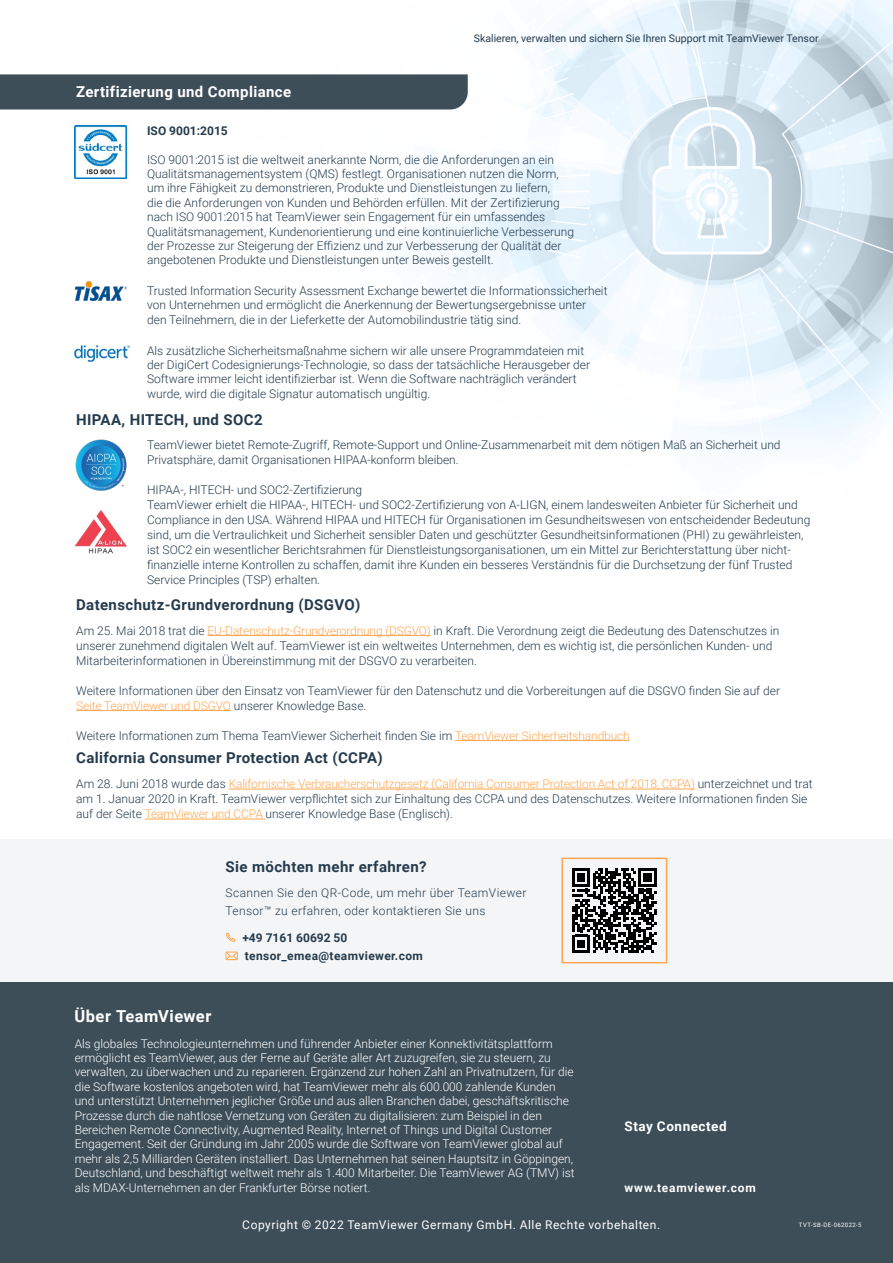
<style>
.page{position:relative;width:893px;height:1263px;background:#fff}
.page>*{position:absolute;margin:0;border:0;box-sizing:border-box;transform-origin:0 0}
.t1{font:700 16.5px "Roboto";letter-spacing:.03em;color:#fff}
.t2{font:700 15px "Roboto";letter-spacing:.025em;color:#253b4d}
.t3{font:700 15px "Roboto";letter-spacing:.025em;color:#fff}
.t4{font:700 13.5px "Roboto";letter-spacing:.04em;color:#fff}
.t5{font:300 12px/14.4px "Roboto";color:#253b4d}
.t6{font:300 12px/14.4px "Roboto";color:#fff}
.t7{font:300 12px/18px "Roboto";letter-spacing:.03em;color:#253b4d}
.t8{font:12px "Roboto";letter-spacing:.05em;color:#fff}
.t9{font:700 12px/18px "Roboto";letter-spacing:.03em;color:#253b4d}
.t10{font:700 12px "Roboto";letter-spacing:.065em;color:#fff}
.t11{font:700 12px "Roboto";color:#253b4d}
.t12{font:10.5px "Roboto";color:#253b4d}
.t13{font:6px "Roboto";letter-spacing:.065em;color:#fff}
.s1{color:#ffa752}
</style>
<div class="page">
<img style="left:0;top:0;width:893px;height:820px">
<div style="left:0;top:839px;width:893px;height:143px;background:#f4f5f6"></div>
<img style="left:74px;top:510px;width:53px;height:44px">
<div style="left:0;top:982px;width:893px;height:281px;background:#3d4e59"></div>
<div style="left:0;top:74px;width:468px;height:35px;background:#3d4e59"></div>
<hr style="left:208px;top:635px;width:223px;height:1px;background:#ffa752">
<hr style="left:76px;top:710px;width:155px;height:1px;background:#ffa752">
<hr style="left:455px;top:740px;width:175px;height:1px;background:#ffa752">
<hr style="left:229px;top:789px;width:466px;height:1px;background:#ffa752">
<hr style="left:145px;top:819px;width:120px;height:1px;background:#ffa752">
<img style="left:74px;top:282px;width:53px;height:19px">
<img style="left:74px;top:346px;width:55px;height:16px">
<img style="left:74px;top:126px;width:53px;height:52px">
<img style="left:75px;top:440px;width:51px;height:50px">
<svg style="left:572px;top:868px;width:84px;height:84px"></svg>
<div style="left:561px;top:858px;width:106px;height:105px;border:2px solid #ffa752"></div>
<svg style="left:225px;top:932px;width:11px;height:10px"></svg>
<svg style="left:226px;top:952px;width:12px;height:8px"></svg>
<p class="t3" style="left:76px;top:81px;width:217px">Zertifizierung und Compliance</p>
<p class="t12" style="left:474px;top:31px;width:346px">Skalieren, verwalten und sichern Sie Ihren Support mit TeamViewer Tensor</p>
<p class="t11" style="left:147px;top:122px;width:82px">ISO 9001:2015</p>
<p class="t5" style="left:147px;top:152px;width:428px">ISO 9001:2015 ist die weltweit anerkannte Norm, die die Anforderungen an ein Qualitätsmanagementsystem (QMS) festlegt. Organisationen nutzen die Norm, um ihre Fähigkeit zu demonstrieren, Produkte und Dienstleistungen zu liefern,<br>die die Anforderungen von Kunden und Behörden erfüllen. Mit der Zertifizierung nach ISO 9001:2015 hat TeamViewer sein Engagement für ein umfassendes Qualitätsmanagement, Kundenorientierung und eine kontinuierliche Verbesserung der Prozesse zur Steigerung der Effizienz und zur Verbesserung der Qualität der angebotenen Produkte und Dienstleistungen unter Beweis gestellt.</p>
<p class="t5" style="left:147px;top:283px;width:462px">Trusted Information Security Assessment Exchange bewertet die Informationssicherheit von Unternehmen und ermöglicht die Anerkennung der Bewertungsergebnisse unter den Teilnehmern, die in der Lieferkette der Automobilindustrie tätig sind.</p>
<p class="t5" style="left:147px;top:343px;width:445px">Als zusätzliche Sicherheitsmaßnahme sichern wir alle unsere Programmdateien mit der DigiCert Codesignierungs-Technologie, so dass der tatsächliche Herausgeber der Software immer leicht identifizierbar ist. Wenn die Software nachträglich verändert wurde, wird die digitale Signatur automatisch ungültig.</p>
<p class="t2" style="left:76px;top:409px;width:188px">HIPAA, HITECH, und SOC2</p>
<p class="t5" style="left:147px;top:436px;width:635px;line-height:15px">TeamViewer bietet Remote-Zugriff, Remote-Support und Online-Zusammenarbeit mit dem nötigen Maß an Sicherheit und<br>Privatsphäre, damit Organisationen HIPAA-konform bleiben.</p>
<p class="t5" style="left:147px;top:481px;width:665px;line-height:15px">HIPAA-, HITECH- und SOC2-Zertifizierung<br>TeamViewer erhielt die HIPAA-, HITECH- und SOC2-Zertifizierung von A-LIGN, einem landesweiten Anbieter für Sicherheit und Compliance in den USA. Während HIPAA und HITECH für Organisationen im Gesundheitswesen von entscheidender Bedeutung sind, um die Vertraulichkeit und Sicherheit sensibler Daten und geschützter Gesundheitsinformationen (PHI) zu gewährleisten, ist SOC2 ein wesentlicher Berichtsrahmen für Dienstleistungsorganisationen, um ein Mittel zur Berichterstattung über nicht&shy;finanzielle interne Kontrollen zu schaffen, damit ihre Kunden ein besseres Verständnis für die Durchsetzung der fünf Trusted Service Principles (TSP) erhalten.</p>
<p class="t2" style="left:76px;top:594px;width:286px">Datenschutz-Grundverordnung (DSGVO)</p>
<p class="t5" style="left:76px;top:622px;width:705px;line-height:15px">Am 25. Mai 2018 trat die <span class="s1">EU-Datenschutz-Grundverordnung (DSGVO)</span> in Kraft. Die Verordnung zeigt die Bedeutung des Datenschutzes in unserer zunehmend digitalen Welt auf. TeamViewer ist ein weltweites Unternehmen, dem es wichtig ist, die persönlichen Kunden- und<br>Mitarbeiterinformationen in Übereinstimmung mit der DSGVO zu verarbeiten.</p>
<p class="t5" style="left:76px;top:682px;width:705px;line-height:15px">Weitere Informationen über den Einsatz von TeamViewer für den Datenschutz und die Vorbereitungen auf die DSGVO finden Sie auf der<br><span class="s1">Seite TeamViewer und DSGVO</span> unserer Knowledge Base.</p>
<p class="t5" style="left:76px;top:728px;width:555px">Weitere Informationen zum Thema TeamViewer Sicherheit finden Sie im <span class="s1">TeamViewer Sicherheitshandbuch</span></p>
<p class="t5" style="left:76px;top:776px;width:738px;line-height:15px">Am 28. Juni 2018 wurde das <span class="s1">Kalifornische Verbraucherschutzgesetz (California Consumer Protection Act of 2018, CCPA)</span> unterzeichnet und trat am 1. Januar 2020 in Kraft. TeamViewer verpflichtet sich zur Einhaltung des CCPA und des Datenschutzes. Weitere Informationen finden Sie auf der Seite <span class="s1">TeamViewer und CCPA</span> unserer Knowledge Base (Englisch).</p>
<p class="t2" style="left:76px;top:747px;width:308px">California Consumer Protection Act (CCPA)</p>
<p class="t2" style="left:226px;top:856px;width:202px">Sie möchten mehr erfahren?</p>
<p class="t7" style="left:226px;top:883px;width:302px">Scannen Sie den QR-Code, um mehr über TeamViewer<br>Tensor™ zu erfahren, oder kontaktieren Sie uns</p>
<p class="t9" style="left:242px;top:928px;width:182px">+49 7161 60692 50 tensor_emea@teamviewer.com</p>
<h1 class="t1" style="left:74px;top:1004px;width:139px">Über TeamViewer</h1>
<p class="t6" style="left:75px;top:1036px;width:501px">Als globales Technologieunternehmen und führender Anbieter einer Konnektivitätsplattform ermöglicht es TeamViewer, aus der Ferne auf Geräte aller Art zuzugreifen, sie zu steuern, zu verwalten, zu überwachen und zu reparieren. Ergänzend zur hohen Zahl an Privatnutzern, für die die Software kostenlos angeboten wird, hat TeamViewer mehr als 600.000 zahlende Kunden und unterstützt Unternehmen jeglicher Größe und aus allen Branchen dabei, geschäftskritische Prozesse durch die nahtlose Vernetzung von Geräten zu digitalisieren: zum Beispiel in den Bereichen Remote Connectivity, Augmented Reality, Internet of Things und Digital Customer Engagement. Seit der Gründung im Jahr 2005 wurde die Software von TeamViewer global auf mehr als 2,5 Milliarden Geräten installiert. Das Unternehmen hat seinen Hauptsitz in Göppingen, Deutschland, und beschäftigt weltweit mehr als 1.400 Mitarbeiter. Die TeamViewer AG (TMV) ist als MDAX-Unternehmen an der Frankfurter Börse notiert.</p>
<p class="t4" style="left:624px;top:1116px;width:104px">Stay Connected</p>
<p class="t10" style="left:624px;top:1179px;width:133px">www.teamviewer.com</p>
<p class="t8" style="left:242px;top:1217px;width:420px">Copyright © 2022 TeamViewer Germany GmbH. Alle Rechte vorbehalten.</p>
<p class="t13" style="left:799px;top:1221px;width:64px">TVT-SB-DE-062022-5</p>
</div>
